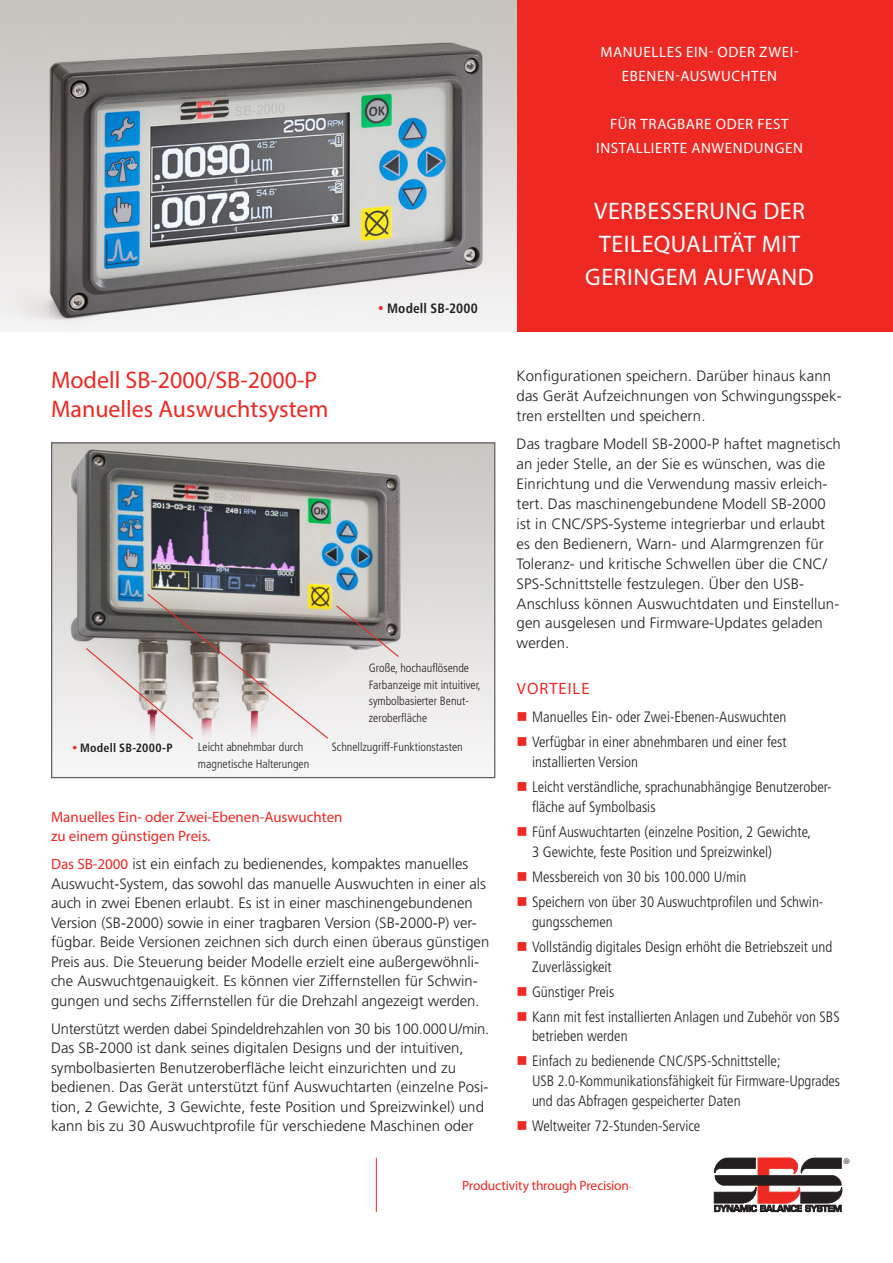
<style>
.page{position:relative;width:893px;height:1263px;background:#fff}
.page>*{position:absolute;margin:0;border:0;box-sizing:border-box;transform-origin:0 0}
.t1{font:24px/28.8px "Myriad Pro";color:#ee2823}
.t2{font:24px/33px "Myriad Pro";letter-spacing:.02em;color:#fff;text-align:center}
.t3{font:16.5px "Myriad Pro";letter-spacing:.06em;color:#ee2823}
.t4{font:300 15px/19.5px "Frutiger LT Std";letter-spacing:.005em;color:#231f20}
.t5{font:300 condensed 15px/20px "Frutiger LT Std";color:#231f20}
.t6{font:15px/24px "Myriad Pro";letter-spacing:.04em;color:#fff;text-align:center}
.t7{font:15px/19.5px "Myriad Pro";color:#ee2823}
.t8{font:13.5px "Myriad Pro";letter-spacing:-.015em;color:#ee2823}
.t9{font:700 condensed 13.5px "Frutiger LT Std";letter-spacing:.01em;color:#231f20}
.t10{font:300 condensed 12px/16.5px "Frutiger LT Std";color:#231f20}
.t11{font:700 condensed 12px "Frutiger LT Std";letter-spacing:.015em;color:#231f20}
.t12{font:300 7.95px "Frutiger";color:#231f20}
.t13{font:4.95px "Myriad Pro";color:#ee2823}
.s1{color:#ee2823}
.s2{font-family:"Myriad Pro";font-weight:400;color:#ee2823}
</style>
<div class="page">
<svg style="left:714px;top:1158px;width:128px;height:54px"></svg>
<hr style="left:376px;top:1157px;width:1px;height:55px;background:#ee2823">
<img style="left:53px;top:444px;width:440px;height:320px">
<div style="left:51px;top:442px;width:444px;height:336px;border:1px solid #5f5f62"></div>
<svg style="left:335px;top:604px;width:65px;height:54px;background:#9c9491"></svg>
<svg style="left:85px;top:593px;width:244px;height:147px;background:#b9b3af"></svg>
<div style="left:517px;top:0;width:376px;height:332px;background:#ee2823"></div>
<img style="left:0;top:0;width:517px;height:332px">
<p class="t6" style="left:600px;top:40px;width:200px">MANUELLES EIN- ODER ZWEI-<br>EBENEN-AUSWUCHTEN</p>
<p class="t6" style="left:596px;top:112px;width:208px">FÜR TRAGBARE ODER FEST<br>INSTALLIERTE ANWENDUNGEN</p>
<h1 class="t1" style="left:51px;top:365px;width:279px">Modell SB-2000/SB-2000-P<br>Manuelles Auswuchtsystem</h1>
<p class="t9" style="left:378px;top:300px;width:102px"><span class="s1">•</span> Modell SB-2000</p>
<p class="t10" style="left:369px;top:660px;width:114px">Große, hochauflösende<br>Farbanzeige mit intuitiver, symbolbasierter Benut&shy;zeroberfläche</p>
<p class="t11" style="left:72px;top:740px;width:102px"><span class="s1">•</span> Modell SB-2000-P</p>
<p class="t10" style="left:198px;top:739px;width:113px">Leicht abnehmbar durch magnetische Halterungen</p>
<p class="t10" style="left:332px;top:739px;width:132px">Schnellzugriff-Funktionstasten</p>
<p class="t7" style="left:51px;top:807px;width:293px">Manuelles Ein- oder Zwei-Ebenen-Auswuchten zu einem günstigen Preis.</p>
<p class="t4" style="left:51px;top:854px;width:440px"><span class="s2">Das SB-2000</span> ist ein einfach zu bedienendes, kompaktes manuelles Auswucht-System, das sowohl das manuelle Auswuchten in einer als auch in zwei Ebenen erlaubt. Es ist in einer maschinengebundenen Version (SB-2000) sowie in einer tragbaren Version (SB-2000-P) ver&shy;fügbar. Beide Versionen zeichnen sich durch einen überaus günstigen Preis aus. Die Steuerung beider Modelle erzielt eine außergewöhnli&shy;che Auswuchtgenauigkeit. Es können vier Ziffernstellen für Schwin&shy;gungen und sechs Ziffernstellen für die Drehzahl angezeigt werden.</p>
<p class="t4" style="left:51px;top:1019px;width:440px">Unterstützt werden dabei Spindeldrehzahlen von 30 bis 100.000U/min.<br>Das SB-2000 ist dank seines digitalen Designs und der intuitiven, symbolbasierten Benutzeroberfläche leicht einzurichten und zu bedienen. Das Gerät unterstützt fünf Auswuchtarten (einzelne Posi&shy;tion, 2 Gewichte, 3 Gewichte, feste Position und Spreizwinkel) und kann bis zu 30 Auswuchtprofile für verschiedene Maschinen oder</p>
<h1 class="t2" style="left:585px;top:194px;width:230px">VERBESSERUNG DER<br>TEILEQUALITÄT MIT<br>GERINGEM AUFWAND</h1>
<p class="t4" style="left:517px;top:366px;width:327px;line-height:20px">Konfigurationen speichern. Darüber hinaus kann das Gerät Aufzeichnungen von Schwingungsspek&shy;tren erstellten und speichern.</p>
<p class="t4" style="left:517px;top:434px;width:326px;line-height:20px">Das tragbare Modell SB-2000-P haftet magnetisch an jeder Stelle, an der Sie es wünschen, was die Einrichtung und die Verwendung massiv erleich&shy;tert. Das maschinengebundene Modell SB-2000 ist in CNC/SPS-Systeme integrierbar und erlaubt es den Bedienern, Warn- und Alarmgrenzen für Toleranz- und kritische Schwellen über die CNC/ SPS-Schnittstelle festzulegen. Über den USB-Anschluss können Auswuchtdaten und Einstellun&shy;gen ausgelesen und Firmware-Updates geladen werden.</p>
<p class="t3" style="left:517px;top:678px;width:74px">VORTEILE</p>
<p class="t5" style="left:517px;top:707px;width:271px"><span class="s1">■</span> Manuelles Ein- oder Zwei-Ebenen-Auswuchten</p>
<p class="t5" style="left:532px;top:732px;width:256px;text-indent:-15px"><span class="s1">■</span> Verfügbar in einer abnehmbaren und einer fest installierten Version</p>
<p class="t5" style="left:532px;top:777px;width:301px;text-indent:-15px"><span class="s1">■</span> Leicht verständliche, sprachunabhängige Benutzerober&shy;fläche auf Symbolbasis</p>
<p class="t5" style="left:532px;top:822px;width:281px;text-indent:-15px"><span class="s1">■</span> Fünf Auswuchtarten (einzelne Position, 2 Gewichte,<br>3 Gewichte, feste Position und Spreizwinkel)</p>
<p class="t5" style="left:517px;top:867px;width:231px"><span class="s1">■</span> Messbereich von 30 bis 100.000 U/min</p>
<p class="t5" style="left:532px;top:892px;width:293px;text-indent:-15px"><span class="s1">■</span> Speichern von über 30 Auswuchtprofilen und Schwin&shy;gungsschemen</p>
<p class="t5" style="left:532px;top:937px;width:302px;text-indent:-15px"><span class="s1">■</span> Vollständig digitales Design erhöht die Betriebszeit und<br>Zuverlässigkeit</p>
<p class="t5" style="left:517px;top:981px;width:99px"><span class="s1">■</span> Günstiger Preis</p>
<p class="t5" style="left:532px;top:1006px;width:309px;text-indent:-15px"><span class="s1">■</span> Kann mit fest installierten Anlagen und Zubehör von SBS betrieben werden</p>
<p class="t5" style="left:532px;top:1051px;width:309px;text-indent:-15px"><span class="s1">■</span> Einfach zu bedienende CNC/SPS-Schnittstelle;<br>USB 2.0-Kommunikationsfähigkeit für Firmware-Upgrades und das Abfragen gespeicherter Daten</p>
<p class="t5" style="left:517px;top:1116px;width:185px"><span class="s1">■</span> Weltweiter 72-Stunden-Service</p>
<p class="t12" style="left:843px;top:1156px;width:8px">®</p>
<p class="t8" style="left:462px;top:1177px;width:169px">Productivity through Precision</p>
<p class="t13" style="left:629px;top:1185px;width:4px">®</p>
</div>
